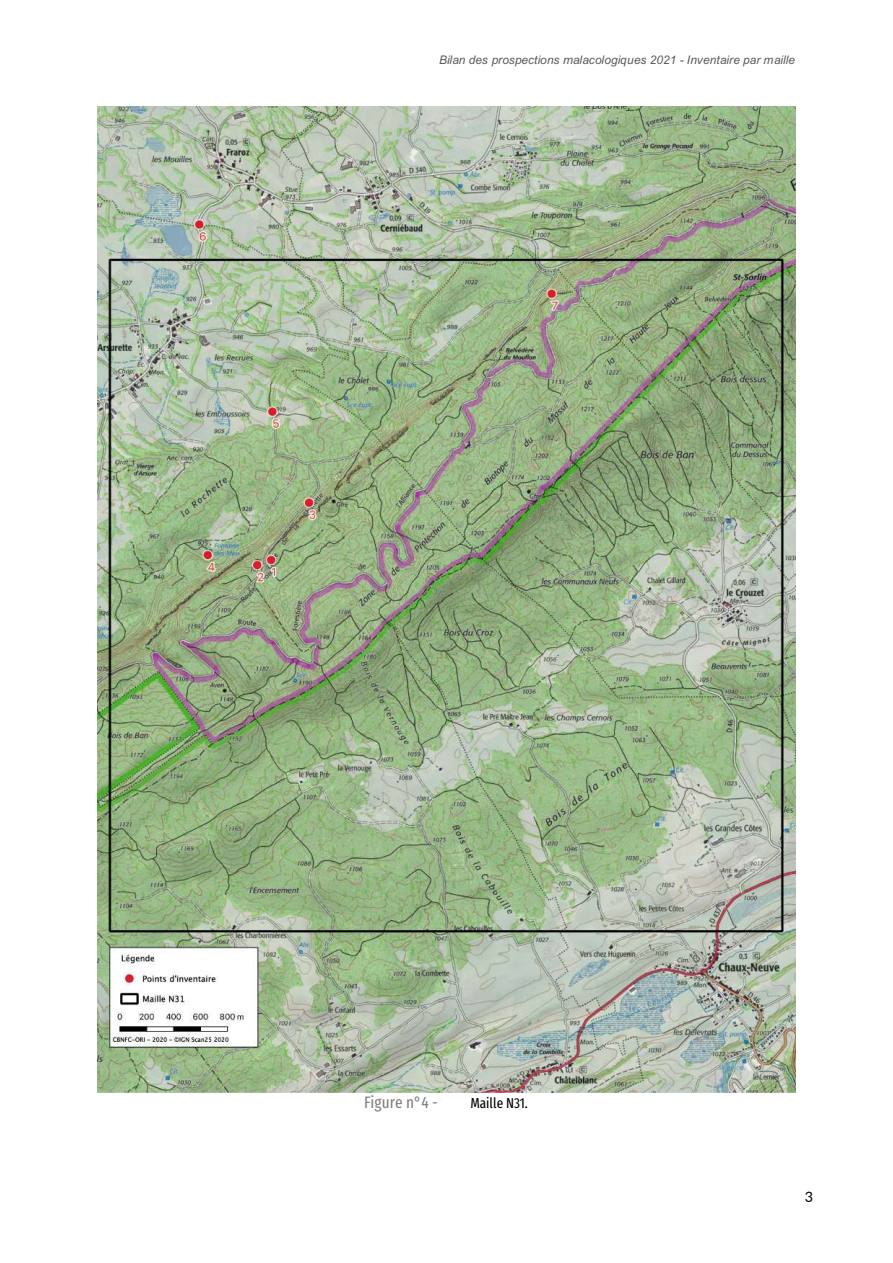
<style>
.page{position:relative;width:893px;height:1263px;background:#fff}
.page>*{position:absolute;margin:0;border:0;box-sizing:border-box;transform-origin:0 0}
.t1{font:16.5px "Fira Sans Compressed";color:#7f7f7f}
.t2{font:14.4px "Fira Sans Compressed";letter-spacing:-.005em;color:#000}
.t3{font:14.4px "Lato";color:#000}
.t4{font:italic 11.85px "Arial";letter-spacing:-.01em;color:#595959}
</style>
<div class="page">
<img style="left:98px;top:106px;width:697px;height:986px">
<p class="t4" style="left:439px;top:54px;width:357px">Bilan des prospections malacologiques 2021 - Inventaire par maille</p>
<h1 class="t1" style="left:364px;top:1093px;width:75px">Figure n°4 -</h1>
<p class="t2" style="left:470px;top:1095px;width:59px">Maille N31.</p>
<p class="t3" style="left:804px;top:1188px;width:10px">3</p>
</div>
